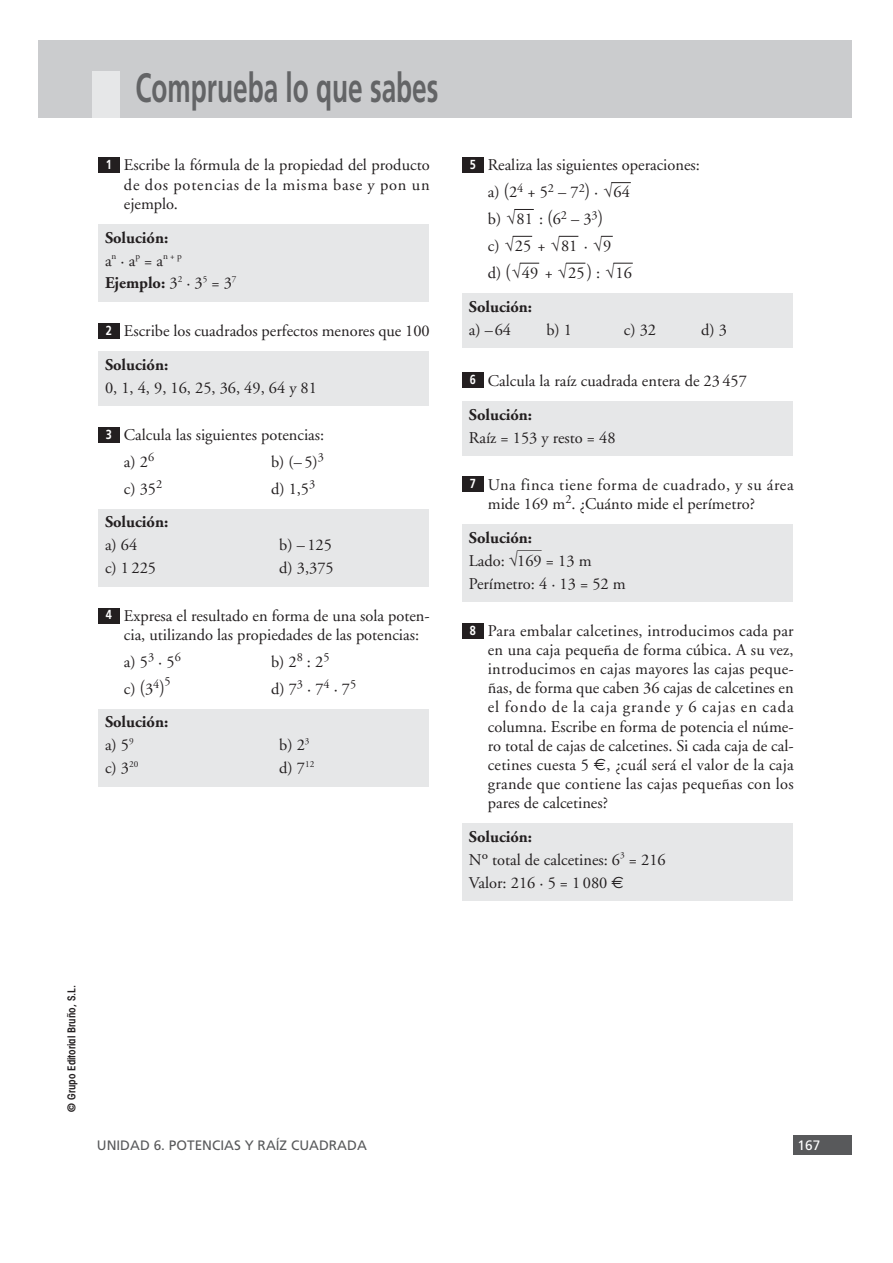
<style>
.page{position:relative;width:893px;height:1263px;background:#fff}
.page>*{position:absolute;margin:0;border:0;box-sizing:border-box;transform-origin:0 0}
.t1{font:700 40.95px "Frutiger";color:#636466;scale:.64 1}
.t2{font:20.4px "Adobe Garamond";color:#231f20;scale:.8 1}
.t3{font:16.35px/19px "Adobe Garamond";color:#231f20}
.t4{font:700 16.35px/23px "Adobe Garamond";color:#231f20}
.t5{font:16.35px/19px "Adobe Garamond";letter-spacing:.03em;color:#231f20}
.t6{font:13.65px "Frutiger";color:#58595b}
.t7{font:13.65px "Frutiger";color:#fff}
.t8{font:700 13.05px "Frutiger";color:#fff;scale:.83 1}
.t9{font:12.3px "Adobe Garamond";color:#231f20;scale:2 1}
.t10{font:600 condensed 10.95px "Avant Garde";color:#231f20}
.s1{font-weight:400}
.s2{font-size:20.4px}
.s3{font-size:16.35px}
.s4{font-weight:700}
.s5{font-family:"Euro Sans"}
</style>
<div class="page">
<div style="left:793px;top:1135px;width:58px;height:19px;background:#58595b"></div>
<div style="left:39px;top:40px;width:812px;height:77px;background:#cbccce"></div>
<div style="left:93px;top:71px;width:27px;height:46px;background:#e6e7e8"></div>
<div style="left:462px;top:823px;width:330px;height:78px;background:#e6e7e8"></div>
<div style="left:462px;top:623px;width:21px;height:16px;background:#231f20"></div>
<div style="left:462px;top:524px;width:330px;height:77px;background:#e6e7e8"></div>
<div style="left:462px;top:477px;width:21px;height:15px;background:#231f20"></div>
<div style="left:462px;top:401px;width:330px;height:54px;background:#e6e7e8"></div>
<div style="left:462px;top:373px;width:21px;height:15px;background:#231f20"></div>
<div style="left:462px;top:293px;width:330px;height:54px;background:#e6e7e8"></div>
<svg style="left:613px;top:263px;width:19px;height:1px"></svg>
<svg style="left:566px;top:263px;width:19px;height:1px"></svg>
<svg style="left:520px;top:263px;width:19px;height:1px"></svg>
<svg style="left:559px;top:236px;width:19px;height:1px"></svg>
<svg style="left:513px;top:236px;width:19px;height:1px"></svg>
<svg style="left:514px;top:209px;width:20px;height:1px"></svg>
<svg style="left:611px;top:182px;width:19px;height:1px"></svg>
<div style="left:462px;top:157px;width:21px;height:16px;background:#231f20"></div>
<div style="left:98px;top:709px;width:330px;height:77px;background:#e6e7e8"></div>
<div style="left:98px;top:608px;width:21px;height:15px;background:#231f20"></div>
<div style="left:98px;top:509px;width:330px;height:77px;background:#e6e7e8"></div>
<div style="left:98px;top:427px;width:21px;height:15px;background:#231f20"></div>
<div style="left:98px;top:351px;width:330px;height:54px;background:#e6e7e8"></div>
<div style="left:98px;top:323px;width:21px;height:15px;background:#231f20"></div>
<div style="left:98px;top:224px;width:330px;height:77px;background:#e6e7e8"></div>
<div style="left:98px;top:157px;width:21px;height:16px;background:#231f20"></div>
<h1 class="t1" style="left:135px;top:71px;width:475px">Comprueba lo que sabes</h1>
<p class="t8" style="left:106px;top:159px;width:9px">1</p>
<p class="t3" style="left:124px;top:157px;width:307px;text-align:justify">Escribe la fórmula de la propiedad del producto de dos potencias de la misma base y pon un ejemplo.</p>
<p class="t4" style="left:105px;top:227px;width:133px">Solución:<br><span class="s1">a</span><sup>n</sup> <span class="s1">· a</span><sup>p</sup> <span class="s1">= a</span><sup>n</sup> <sup>+</sup> <sup>p<br></sup>Ejemplo: <span class="s1">3</span><sup>2</sup> <span class="s1">· 3</span><sup>5</sup> <span class="s1">= 3</span><sup>7</sup></p>
<p class="t8" style="left:106px;top:325px;width:9px">2</p>
<p class="t3" style="left:124px;top:323px;width:307px">Escribe los cuadrados perfectos menores que 100</p>
<p class="t4" style="left:105px;top:355px;width:65px">Solución:</p>
<p class="t3" style="left:105px;top:380px;width:213px">0, 1, 4, 9, 16, 25, 36, 49, 64 y 81</p>
<p class="t8" style="left:106px;top:429px;width:9px">3</p>
<p class="t3" style="left:124px;top:423px;width:202px;line-height:26.8px">Calcula las siguientes potencias: a) 2<sup>6</sup></p>
<p class="t3" style="left:271px;top:454px;width:54px">b) (– 5)<sup>3</sup></p>
<p class="t3" style="left:124px;top:480px;width:40px">c) 35<sup>2</sup></p>
<p class="t3" style="left:271px;top:480px;width:46px">d) 1,5<sup>3</sup></p>
<p class="t4" style="left:105px;top:512px;width:65px">Solución:</p>
<p class="t3" style="left:105px;top:537px;width:34px">a) 64</p>
<p class="t3" style="left:279px;top:537px;width:54px">b) – 125</p>
<p class="t3" style="left:105px;top:560px;width:53px">c) 1 225</p>
<p class="t3" style="left:279px;top:560px;width:56px">d) 3,375</p>
<p class="t8" style="left:106px;top:610px;width:9px">4</p>
<p class="t3" style="left:124px;top:608px;width:307px">Expresa el resultado en forma de una sola poten&shy;cia, utilizando las propiedades de las potencias:</p>
<p class="t3" style="left:124px;top:654px;width:58px">a) 5<sup>3</sup> · 5<sup>6</sup></p>
<p class="t3" style="left:271px;top:654px;width:60px">b) 2<sup>8</sup> : 2<sup>5</sup></p>
<p class="t3" style="left:124px;top:680px;width:48px">c) <span class="s2">(</span>3<sup>4</sup><span class="s2">)</span><sup>5</sup></p>
<p class="t3" style="left:271px;top:680px;width:87px">d) 7<sup>3</sup> · 7<sup>4</sup> · 7<sup>5</sup></p>
<p class="t4" style="left:105px;top:712px;width:65px">Solución: <span class="s1">a) 5</span><sup>9</sup></p>
<p class="t3" style="left:279px;top:737px;width:32px">b) 2<sup>3</sup></p>
<p class="t3" style="left:105px;top:760px;width:35px">c) 3<sup>20</sup></p>
<p class="t3" style="left:279px;top:760px;width:37px">d) 7<sup>12</sup></p>
<p class="t8" style="left:469px;top:159px;width:9px">5</p>
<p class="t3" style="left:488px;top:153px;width:213px;line-height:26.8px">Realiza las siguientes operaciones: a) <span class="s2">(</span>2<sup>4</sup> + 5<sup>2</sup> – 7<sup>2</sup><span class="s2">)</span> · √64<br>b) : <span class="s2">(</span>6<sup>2</sup> – 3<sup>3</sup><span class="s2">)<br></span>c) +</p>
<p class="t3" style="left:506px;top:211px;width:28px">√81</p>
<p class="t3" style="left:505px;top:238px;width:108px">√25 √81 √9</p>
<p class="t3" style="left:488px;top:234px;width:102px;line-height:27px;text-align:right">·<br>d) <span class="s2">(</span>√49 √25</p>
<p class="t3" style="left:605px;top:265px;width:28px">√16</p>
<p class="t3" style="left:544px;top:265px;width:10px">+</p>
<p class="t2" style="left:586px;top:263px;width:18px">) <span class="s3">:</span></p>
<p class="t4" style="left:469px;top:297px;width:65px">Solución:</p>
<p class="t3" style="left:469px;top:321px;width:44px">a) –64</p>
<p class="t3" style="left:546px;top:321px;width:27px">b) 1</p>
<p class="t3" style="left:623px;top:321px;width:34px">c) 32</p>
<p class="t3" style="left:701px;top:321px;width:27px">d) 3</p>
<p class="t8" style="left:469px;top:375px;width:9px">6</p>
<p class="t3" style="left:488px;top:373px;width:261px">Calcula la raíz cuadrada entera de 23 457</p>
<p class="t4" style="left:469px;top:404px;width:65px">Solución:</p>
<p class="t3" style="left:469px;top:429px;width:148px">Raíz = 153 y resto = 48</p>
<p class="t8" style="left:469px;top:479px;width:9px">7</p>
<p class="t5" style="left:488px;top:476px;width:307px">Una finca tiene forma de cuadrado, y su área mide 169 m<sup>2</sup>. ¿Cuánto mide el perímetro?</p>
<p class="t3" style="left:469px;top:528px;width:124px;line-height:23px"><span class="s4">Solución:<br></span>Lado: √169 = 13 m</p>
<p class="t9" style="left:517px;top:544px;width:14px">—</p>
<p class="t3" style="left:469px;top:575px;width:158px">Perímetro: 4 · 13 = 52 m</p>
<p class="t3" style="left:488px;top:623px;width:307px;text-align:justify">Para embalar calcetines, introducimos cada par en una caja pequeña de forma cúbica. A su vez, introducimos en cajas mayores las cajas peque&shy;ñas, de forma que caben 36 cajas de calcetines en el fondo de la caja grande y 6 cajas en cada columna. Escribe en forma de potencia el núme&shy;ro total de cajas de calcetines. Si cada caja de cal&shy;cetines cuesta 5 <span class="s5">€</span>, ¿cuál será el valor de la caja grande que contiene las cajas pequeñas con los pares de calcetines?</p>
<p class="t3" style="left:469px;top:827px;width:198px;line-height:23px"><span class="s4">Solución:<br></span>Nº total de calcetines: 6<sup>3</sup> = 216<br>Valor: 216 · 5 = 1 080 <span class="s5">€</span></p>
<p class="t8" style="left:469px;top:625px;width:9px">8</p>
<p class="t10" style="left:67px;top:1112px;width:129px;rotate:-90deg">© Grupo Editorial Bruño, S.L.</p>
<p class="t6" style="left:97px;top:1140px;width:271px">UNIDAD 6. POTENCIAS Y RAÍZ CUADRADA</p>
<p class="t7" style="left:797px;top:1140px;width:24px">167</p>
</div>
